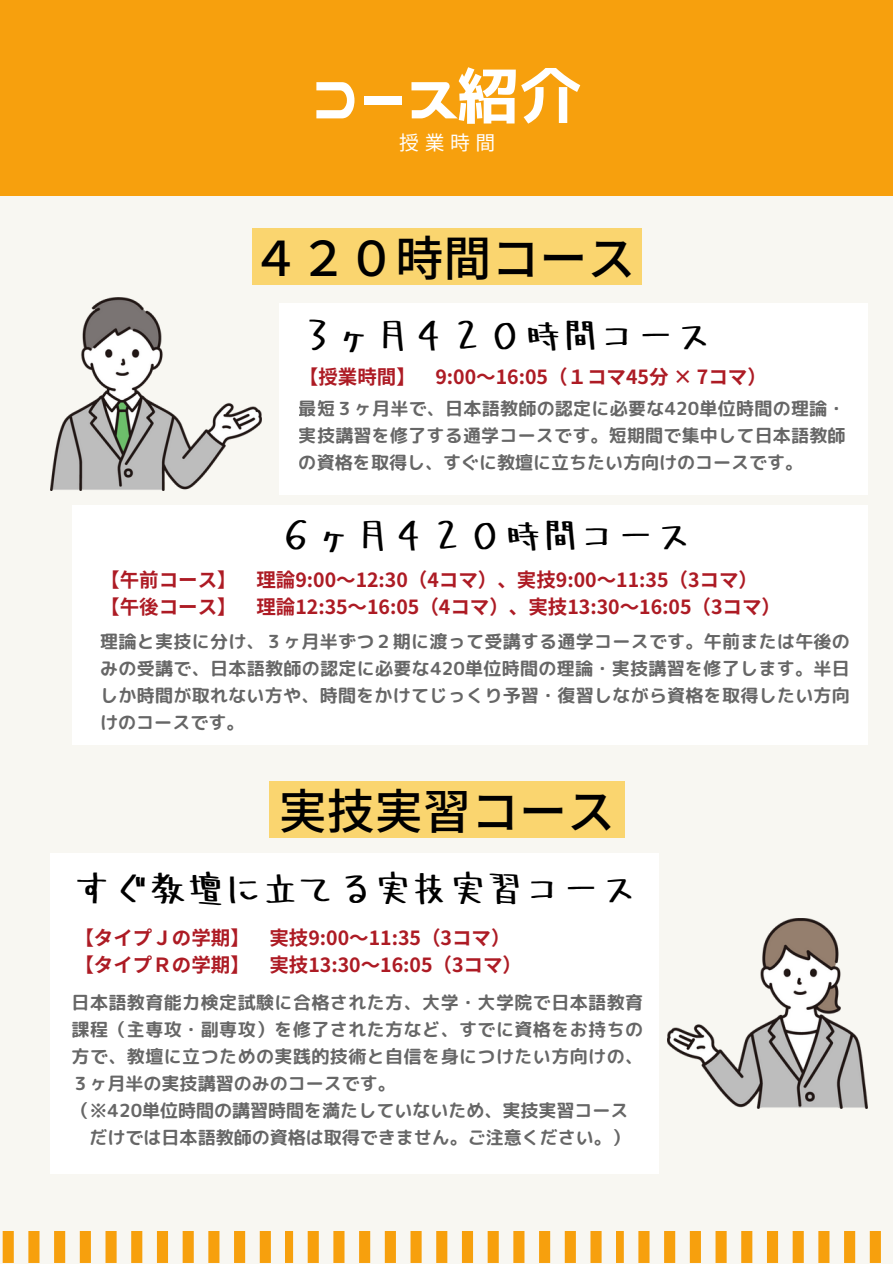
<style>
.page{position:relative;width:893px;height:1264px;background:#fff}
.page>*{position:absolute;margin:0;border:0;box-sizing:border-box;transform-origin:0 0}
.t1{font:62.85px "Nico Kaku";color:#fff}
.t2{font:500 48px "Noto Sans JP";color:#000}
.t3{font:37.5px "Mushin";color:#000}
.t4{font:19.8px "irohakaku C";color:#fff}
.t5{font:700 19.5px/27px "Noto Sans JP";color:#ad1b24}
.t6{font:18px/27px "rounded mplus 1 p bold";letter-spacing:.01em;color:#000;text-align:justify}
</style>
<div class="page">
<div style="left:0;top:0;width:892px;height:1263px;background:#f8f7f2"></div>
<div style="left:0;top:0;width:892px;height:195px;background:#f7a00d"></div>
<svg style="left:2px;top:1231px;width:269px;height:31px"></svg>
<svg style="left:285px;top:1231px;width:317px;height:31px"></svg>
<svg style="left:616px;top:1231px;width:265px;height:31px"></svg>
<div style="left:252px;top:228px;width:389px;height:57px;background:#fad56f"></div>
<div style="left:279px;top:303px;width:588px;height:191px;background:#fff"></div>
<img style="left:51px;top:298px;width:210px;height:192px">
<div style="left:72px;top:505px;width:795px;height:239px;background:#fff"></div>
<img style="left:667px;top:918px;width:200px;height:190px">
<div style="left:269px;top:781px;width:355px;height:57px;background:#fad56f"></div>
<div style="left:50px;top:853px;width:608px;height:321px;background:#fff"></div>
<p class="t1" style="left:312px;top:64px;width:272px">コース紹介</p>
<p class="t4" style="left:399px;top:128px;width:98px">授業時間</p>
<p class="t2" style="left:251px;top:220px;width:385px">４２０時間コース</p>
<p class="t3" style="left:299px;top:316px;width:414px">３ヶ月４２０時間コース</p>
<p class="t5" style="left:299px;top:362px;width:469px">【授業時間】 9:00～16:05（１コマ45分 × 7コマ）</p>
<p class="t6" style="left:299px;top:394px;width:548px">最短３ヶ月半で、日本語教師の認定に必要な420単位時間の理論・実技講習を修了する通学コースです。短期間で集中して日本語教師の資格を取得し、すぐに教壇に立ちたい方向けのコースです。</p>
<h1 class="t3" style="left:279px;top:516px;width:414px">６ヶ月４２０時間コース</h1>
<h3 class="t5" style="left:100px;top:565px;width:659px">【午前コース】 理論9:00～12:30（4コマ）、実技9:00～11:35（3コマ）</h3>
<p class="t5" style="left:100px;top:592px;width:682px">【午後コース】 理論12:35～16:05（4コマ）、実技13:30～16:05（3コマ）</p>
<p class="t6" style="left:100px;top:627px;width:751px">理論と実技に分け、３ヶ月半ずつ２期に渡って受講する通学コースです。午前または午後のみの受講で、日本語教師の認定に必要な420単位時間の理論・実技講習を修了します。半日しか時間が取れない方や、時間をかけてじっくり予習・復習しながら資格を取得したい方向けのコースです。</p>
<h5 class="t2" style="left:279px;top:773px;width:337px">実技実習コース</h5>
<h2 class="t3" style="left:74px;top:869px;width:564px">すぐ教壇に立てる実技実習コース</h2>
<h3 class="t5" style="left:74px;top:923px;width:449px">【タイプＪの学期】 実技9:00～11:35（3コマ）【タイプＲの学期】 実技13:30～16:05（3コマ）</h3>
<p class="t6" style="left:72px;top:988px;width:573px">日本語教育能力検定試験に合格された方、大学・大学院で日本語教育</p>
<p class="t6" style="left:72px;top:1015px;width:573px">課程（主専攻・副専攻）を修了された方など、すでに資格をお持ちの</p>
<p class="t6" style="left:72px;top:1042px;width:573px">方で、教壇に立つための実践的技術と自信を身につけたい方向けの、</p>
<p class="t6" style="left:72px;top:1069px;width:326px">３ヶ月半の実技講習のみのコースです。</p>
<p class="t6" style="left:72px;top:1096px;width:558px">（※420単位時間の講習時間を満たしていないため、実技実習コース</p>
<p class="t6" style="left:90px;top:1123px;width:542px">だけでは日本語教師の資格は取得できません。ご注意ください。）</p>
</div>
